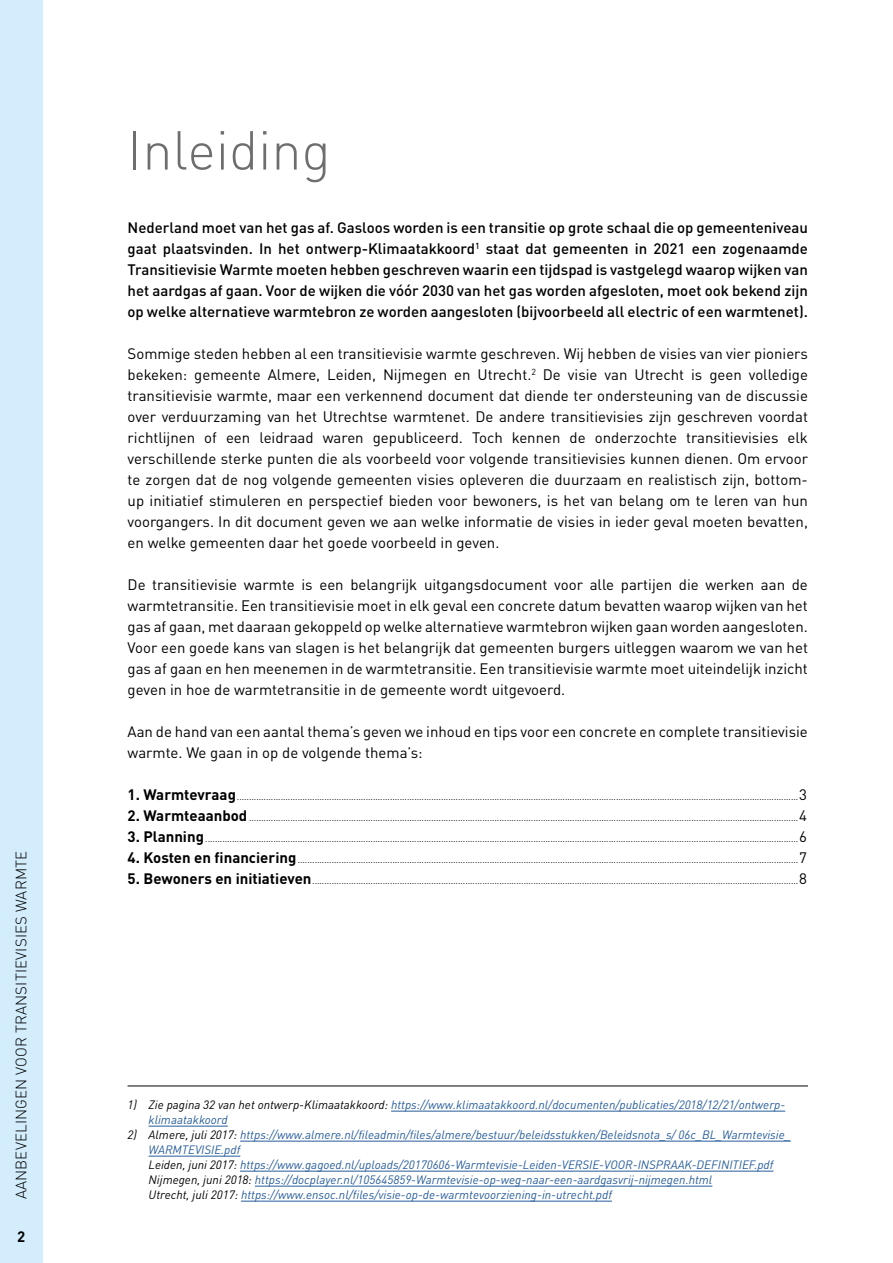
<style>
.page{position:relative;width:893px;height:1263px;background:#fff}
.page>*{position:absolute;margin:0;border:0;box-sizing:border-box;transform-origin:0 0}
.t1{font:300 54px "DINOT";color:#6e6e6e}
.t2{font:15px/21px "DINOT";color:#000;text-align:justify}
.t3{font:500 15px/21px "DINOT";color:#000;text-align:justify}
.t4{font:300 15px "DINOT";letter-spacing:.01em;color:#000}
.t5{font:700 15px "DINOT";color:#000}
.t6{font:italic 12px/15px "DINOT";color:#255b9a}
.t7{font:9px "DINOT";color:#000}
.s1{font-weight:700;font-size:15px}
.s2{font-size:15px}
.s3{color:#000}
</style>
<div class="page">
<hr style="left:128px;top:1085px;width:680px;height:1px;background:#000">
<hr style="left:391px;top:1111px;width:394px;height:1px;background:#255b9a">
<hr style="left:149px;top:1126px;width:79px;height:1px;background:#255b9a">
<hr style="left:240px;top:1141px;width:551px;height:1px;background:#255b9a">
<hr style="left:149px;top:1156px;width:91px;height:1px;background:#255b9a">
<hr style="left:240px;top:1171px;width:533px;height:1px;background:#255b9a">
<hr style="left:255px;top:1186px;width:457px;height:1px;background:#255b9a">
<hr style="left:241px;top:1201px;width:371px;height:1px;background:#255b9a">
<div style="left:0;top:0;width:43px;height:1263px;background:#d3edfc"></div>
<p class="t4" style="left:12px;top:1199px;width:350px;rotate:-90deg">AANBEVELINGEN VOOR TRANSITIEVISIES WARMTE</p>
<p class="t5" style="left:17px;top:1226px;width:10px">2</p>
<h1 class="t1" style="left:128px;top:117px;width:205px">Inleiding</h1>
<p class="t3" style="left:128px;top:216px;width:682px">Nederland moet van het gas af. Gasloos worden is een transitie op grote schaal die op gemeenteniveau gaat plaatsvinden. In het ontwerp-Klimaatakkoord<sup>1</sup> staat dat gemeenten in 2021 een zogenaamde Transitievisie Warmte moeten hebben geschreven waarin een tijdspad is vastgelegd waarop wijken van het aardgas af gaan. Voor de wijken die vóór 2030 van het gas worden afgesloten, moet ook bekend zijn op welke alternatieve warmtebron ze worden aangesloten (bijvoorbeeld all electric of een warmtenet).</p>
<p class="t2" style="left:128px;top:342px;width:682px">Sommige steden hebben al een transitievisie warmte geschreven. Wij hebben de visies van vier pioniers bekeken: gemeente Almere, Leiden, Nijmegen en Utrecht.<sup>2</sup> De visie van Utrecht is geen volledige transitievisie warmte, maar een verkennend document dat diende ter ondersteuning van de discussie over verduurzaming van het Utrechtse warmtenet. De andere transitievisies zijn geschreven voordat richtlijnen of een leidraad waren gepubliceerd. Toch kennen de onderzochte transitievisies elk verschillende sterke punten die als voorbeeld voor volgende transitievisies kunnen dienen. Om ervoor te zorgen dat de nog volgende gemeenten visies opleveren die duurzaam en realistisch zijn, bottom&shy;up initiatief stimuleren en perspectief bieden voor bewoners, is het van belang om te leren van hun voorgangers. In dit document geven we aan welke informatie de visies in ieder geval moeten bevatten, en welke gemeenten daar het goede voorbeeld in geven.</p>
<p class="t2" style="left:128px;top:573px;width:682px">De transitievisie warmte is een belangrijk uitgangsdocument voor alle partijen die werken aan de warmtetransitie. Een transitievisie moet in elk geval een concrete datum bevatten waarop wijken van het gas af gaan, met daaraan gekoppeld op welke alternatieve warmtebron wijken gaan worden aangesloten.<br>Voor een goede kans van slagen is het belangrijk dat gemeenten burgers uitleggen waarom we van het gas af gaan en hen meenemen in de warmtetransitie. Een transitievisie warmte moet uiteindelijk inzicht geven in hoe de warmtetransitie in de gemeente wordt uitgevoerd.</p>
<p class="t2" style="left:128px;top:720px;width:682px">Aan de hand van een aantal thema’s geven we inhoud en tips voor een concrete en complete transitievisie warmte. We gaan in op de volgende thema’s:</p>
<p class="t7" style="left:128px;top:791px;width:681px"><span class="s1">1. Warmtevraag</span>.......................................................................................................................................................................................................................................<span class="s2">3</span></p>
<p class="t7" style="left:128px;top:812px;width:681px"><span class="s1">2. Warmteaanbod</span> ..................................................................................................................................................................................................................................<span class="s2">4</span></p>
<p class="t7" style="left:128px;top:833px;width:681px"><span class="s1">3. Planning</span>....................................................................................................................................................................................................................................................<span class="s2">6</span></p>
<p class="t7" style="left:128px;top:854px;width:681px"><span class="s1">4. Kosten en financiering</span>..............................................................................................................................................................................................................<span class="s2">7</span></p>
<p class="t7" style="left:128px;top:875px;width:681px"><span class="s1">5. Bewoners en initiatieven</span>........................................................................................................................................................................................................<span class="s2">8</span></p>
<p class="t6" style="left:149px;top:1097px;width:638px;text-indent:-21px"><span class="s3">1) Zie pagina 32 van het ontwerp-Klimaatakkoord:</span> https://www.klimaatakkoord.nl/documenten/publicaties/2018/12/21/ontwerp&shy;klimaatakkoord</p>
<p class="t6" style="left:149px;top:1127px;width:644px;text-indent:-21px"><span class="s3">2) Almere, juli 2017:</span> https://www.almere.nl/fileadmin/files/almere/bestuur/beleidsstukken/Beleidsnota_s/ 06c_BL_Warmtevisie_ WARMTEVISIE.pdf<br><span class="s3">Leiden, juni 2017:</span> https://www.gagoed.nl/uploads/20170606-Warmtevisie-Leiden-VERSIE-VOOR-INSPRAAK-DEFINITIEF.pdf <span class="s3">Nijmegen, juni 2018:</span> https://docplayer.nl/105645859-Warmtevisie-op-weg-naar-een-aardgasvrij-nijmegen.html</p>
<p class="t6" style="left:149px;top:1187px;width:465px"><span class="s3">Utrecht, juli 2017:</span> https://www.ensoc.nl/files/visie-op-de-warmtevoorziening-in-utrecht.pdf</p>
</div>
